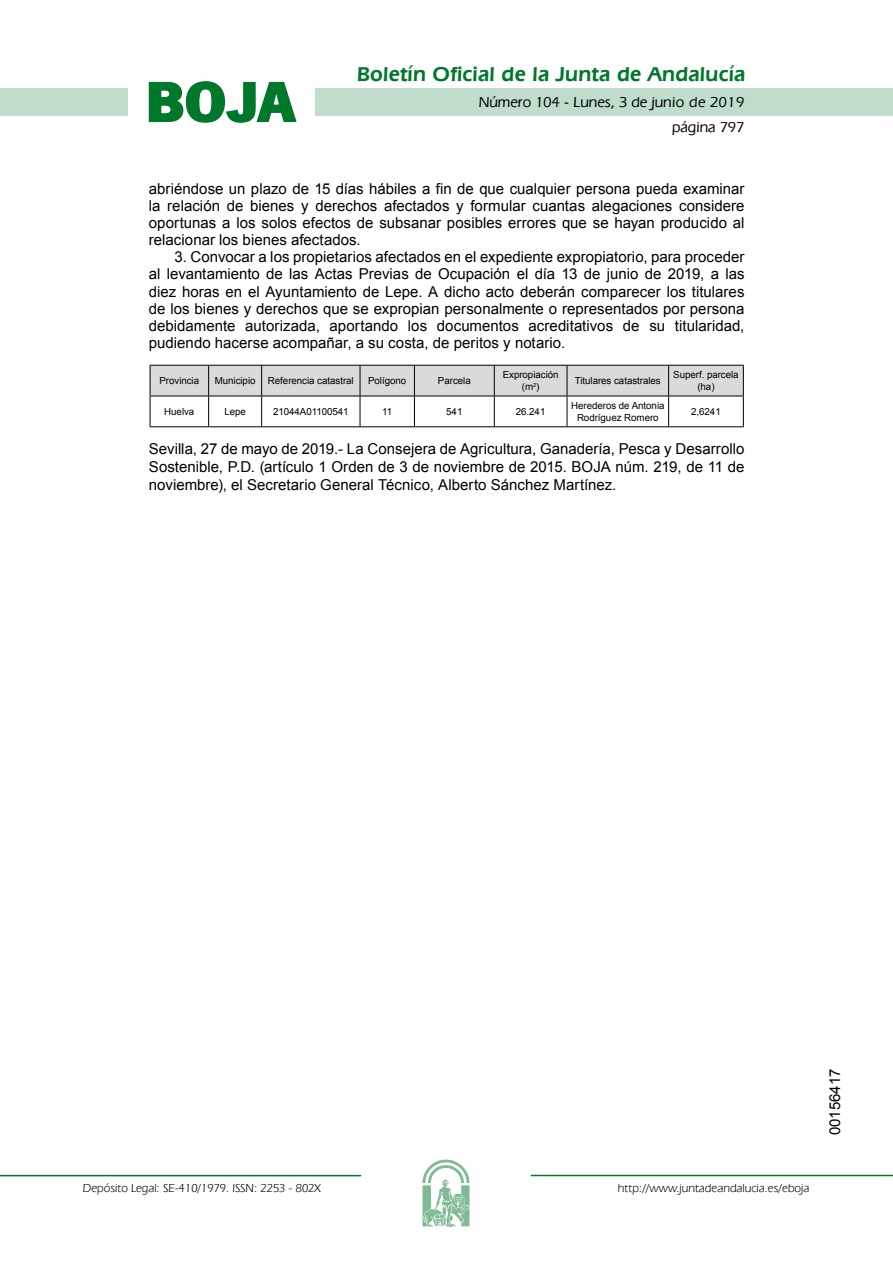
<style>
.page{position:relative;width:893px;height:1263px;background:#fff}
.page>*{position:absolute;margin:0;border:0;box-sizing:border-box;transform-origin:0 0}
.t1{font:700 57.75px "News Got T";color:#00782c;scale:1.14 1}
.t2{font:600 21px "Eras IT Cby BT";letter-spacing:.01em;color:#00782c}
.t3{font:15px/17.1px "Arial";color:#000;text-align:justify}
.t4{font:500 15px/24.5px "Eras IT Cby BT";color:#000;text-align:right}
.t5{font:12px "Eras IT Cby BT";color:#000}
.t6{font:9.75px/11.7px "Arial";letter-spacing:-.005em;color:#000;text-align:center}
</style>
<div class="page">
<div style="left:315px;top:88px;width:577px;height:28px;background:#bfddca"></div>
<div style="left:0;top:88px;width:128px;height:28px;background:#bfddca"></div>
<hr style="left:0;top:1175px;width:361px;height:1px;background:#00782c">
<svg style="left:422px;top:1159px;width:47px;height:68px"></svg>
<hr style="left:531px;top:1175px;width:361px;height:1px;background:#00782c">
<svg style="left:148px;top:81px;width:149px;height:42px"></svg>
<div style="left:151px;top:366px;width:592px;height:30px;background:#d9dadb"></div>
<hr style="left:150px;top:365px;width:59px;height:1px;background:#000">
<hr style="left:150px;top:366px;width:1px;height:30px;background:#000">
<hr style="left:209px;top:365px;width:53px;height:1px;background:#000">
<hr style="left:208px;top:366px;width:1px;height:30px;background:#000">
<hr style="left:262px;top:365px;width:98px;height:1px;background:#000">
<hr style="left:261px;top:366px;width:1px;height:30px;background:#000">
<hr style="left:360px;top:365px;width:54px;height:1px;background:#000">
<hr style="left:359px;top:366px;width:1px;height:30px;background:#000">
<hr style="left:414px;top:365px;width:80px;height:1px;background:#000">
<hr style="left:414px;top:366px;width:1px;height:30px;background:#000">
<hr style="left:494px;top:365px;width:73px;height:1px;background:#000">
<hr style="left:494px;top:366px;width:1px;height:30px;background:#000">
<hr style="left:567px;top:365px;width:101px;height:1px;background:#000">
<hr style="left:566px;top:366px;width:1px;height:30px;background:#000">
<hr style="left:668px;top:365px;width:75px;height:1px;background:#000">
<hr style="left:668px;top:366px;width:1px;height:30px;background:#000">
<hr style="left:743px;top:366px;width:1px;height:30px;background:#000">
<hr style="left:150px;top:396px;width:59px;height:1px;background:#000">
<hr style="left:150px;top:396px;width:1px;height:30px;background:#000">
<hr style="left:209px;top:396px;width:53px;height:1px;background:#000">
<hr style="left:208px;top:396px;width:1px;height:30px;background:#000">
<hr style="left:262px;top:396px;width:98px;height:1px;background:#000">
<hr style="left:261px;top:396px;width:1px;height:30px;background:#000">
<hr style="left:360px;top:396px;width:54px;height:1px;background:#000">
<hr style="left:359px;top:396px;width:1px;height:30px;background:#000">
<hr style="left:414px;top:396px;width:80px;height:1px;background:#000">
<hr style="left:414px;top:396px;width:1px;height:30px;background:#000">
<hr style="left:494px;top:396px;width:73px;height:1px;background:#000">
<hr style="left:494px;top:396px;width:1px;height:30px;background:#000">
<hr style="left:567px;top:396px;width:101px;height:1px;background:#000">
<hr style="left:566px;top:396px;width:1px;height:30px;background:#000">
<hr style="left:668px;top:396px;width:75px;height:1px;background:#000">
<hr style="left:668px;top:396px;width:1px;height:30px;background:#000">
<hr style="left:743px;top:396px;width:1px;height:30px;background:#000">
<hr style="left:150px;top:426px;width:59px;height:1px;background:#000">
<hr style="left:209px;top:426px;width:53px;height:1px;background:#000">
<hr style="left:262px;top:426px;width:98px;height:1px;background:#000">
<hr style="left:360px;top:426px;width:54px;height:1px;background:#000">
<hr style="left:414px;top:426px;width:80px;height:1px;background:#000">
<hr style="left:494px;top:426px;width:73px;height:1px;background:#000">
<hr style="left:567px;top:426px;width:101px;height:1px;background:#000">
<hr style="left:668px;top:426px;width:75px;height:1px;background:#000">
<h1 class="t1" style="left:145px;top:68px;width:133px">BOJA</h1>
<h2 class="t2" style="left:357px;top:62px;width:390px">Boletín Oficial de la Junta de Andalucía</h2>
<p class="t4" style="left:478px;top:90px;width:267px">Número 104 - Lunes, 3 de junio de 2019 página 797</p>
<p class="t3" style="left:149px;top:180px;width:597px">abriéndose un plazo de 15 días hábiles a fin de que cualquier persona pueda examinar la relación de bienes y derechos afectados y formular cuantas alegaciones considere oportunas a los solos efectos de subsanar posibles errores que se hayan producido al relacionar los bienes afectados.</p>
<p class="t3" style="left:149px;top:249px;width:597px;text-indent:26px">3. Convocar a los propietarios afectados en el expediente expropiatorio, para proceder al levantamiento de las Actas Previas de Ocupación el día 13 de junio de 2019, a las diez horas en el Ayuntamiento de Lepe. A dicho acto deberán comparecer los titulares de los bienes y derechos que se expropian personalmente o representados por persona debidamente autorizada, aportando los documentos acreditativos de su titularidad, pudiendo hacerse acompañar, a su costa, de peritos y notario.</p>
<p class="t6" style="left:159px;top:375px;width:41px">Provincia</p>
<p class="t6" style="left:215px;top:375px;width:42px">Municipio</p>
<p class="t6" style="left:268px;top:375px;width:87px">Referencia catastral</p>
<p class="t6" style="left:368px;top:375px;width:40px">Polígono</p>
<p class="t6" style="left:438px;top:375px;width:34px">Parcela</p>
<p class="t6" style="left:502px;top:369px;width:57px">Expropiación (m<sup>2</sup>)</p>
<p class="t6" style="left:575px;top:375px;width:87px">Titulares catastrales</p>
<p class="t6" style="left:673px;top:369px;width:67px">Superf. parcela (ha)</p>
<p class="t6" style="left:164px;top:406px;width:32px">Huelva</p>
<p class="t6" style="left:224px;top:406px;width:23px">Lepe</p>
<p class="t6" style="left:273px;top:406px;width:77px">21044A01100541</p>
<p class="t6" style="left:382px;top:406px;width:12px">11</p>
<p class="t6" style="left:446px;top:406px;width:18px">541</p>
<p class="t6" style="left:516px;top:406px;width:31px">26.241</p>
<p class="t6" style="left:571px;top:400px;width:95px">Herederos de Antonia<br>Rodríguez Romero</p>
<p class="t6" style="left:691px;top:406px;width:31px">2,6241</p>
<p class="t3" style="left:149px;top:439px;width:597px;line-height:18px">Sevilla, 27 de mayo de 2019.- La Consejera de Agricultura, Ganadería, Pesca y Desarrollo Sostenible, P.D. (artículo 1 Orden de 3 de noviembre de 2015. BOJA núm. 219, de 11 de noviembre), el Secretario General Técnico, Alberto Sánchez Martínez.</p>
<p class="t5" style="left:83px;top:1181px;width:239px">Depósito Legal: SE-410/1979. ISSN: 2253 - 802X</p>
<p class="t5" style="left:618px;top:1181px;width:193px">http://www.juntadeandalucia.es/eboja</p>
<p class="t3" style="left:826px;top:1135px;width:68px;rotate:-90deg">00156417</p>
</div>
